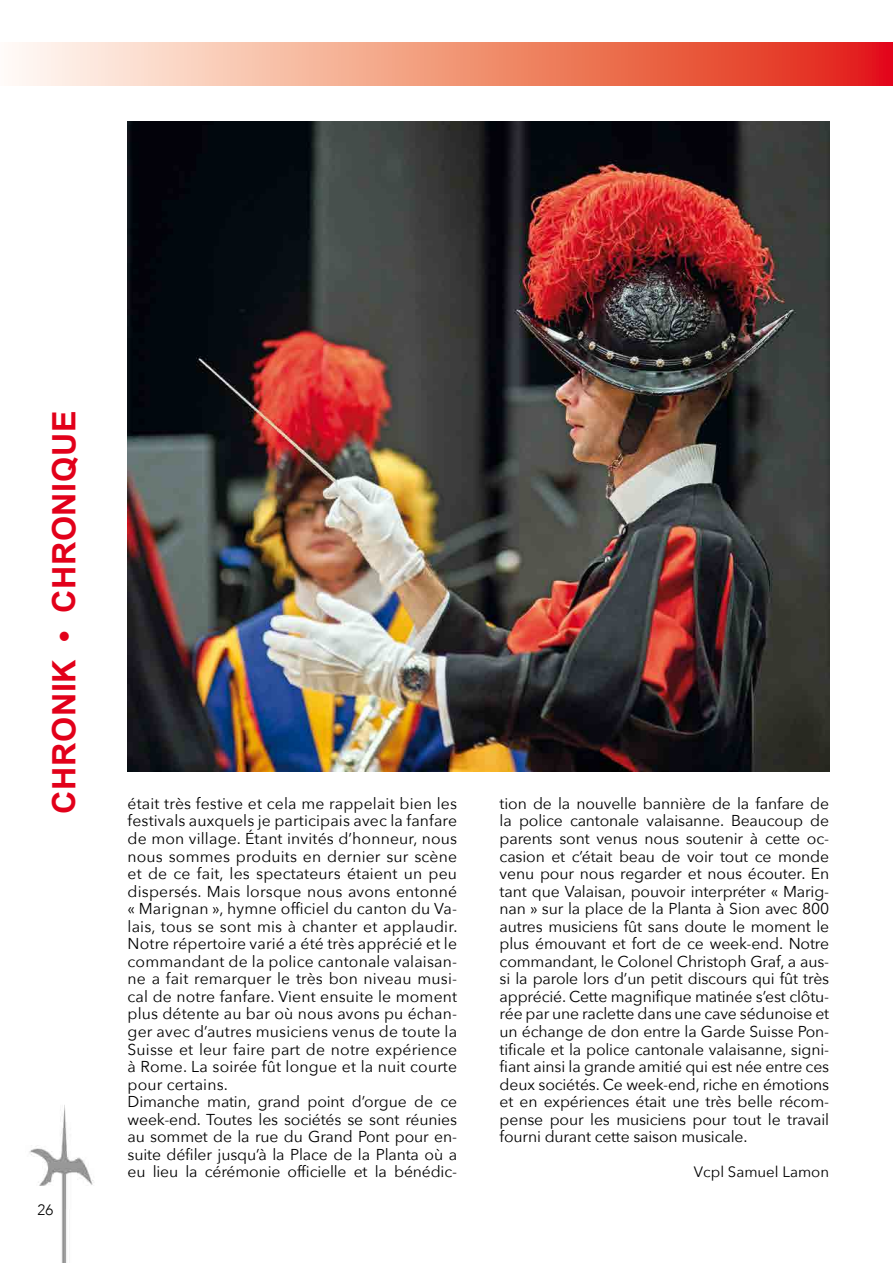
<style>
.page{position:relative;width:893px;height:1263px;background:#fff}
.page>*{position:absolute;margin:0;border:0;box-sizing:border-box;transform-origin:0 0}
.t1{font:700 32.25px "Arial";letter-spacing:.02em;color:#e2001a}
.t2{font:15.75px/17.5px "Avenir Next";letter-spacing:-.01em;color:#000;text-align:justify}
.t3{font:15px "Avenir Next";color:#000}
.t4{font:300 15px "Avenir";color:#000}
</style>
<div class="page">
<img style="left:29px;top:1105px;width:65px;height:158px">
<svg style="left:15px;top:43px;width:878px;height:42px;background:#f0917b"></svg>
<img style="left:128px;top:121px;width:701px;height:651px">
<h1 class="t1" style="left:43px;top:814px;width:404px;rotate:-90deg">CHRONIK • CHRONIQUE</h1>
<p class="t4" style="left:38px;top:1201px;width:17px">26</p>
<p class="t2" style="left:128px;top:794px;width:331px">était très festive et cela me rappelait bien les festivals auxquels je participais avec la fanfare de mon village. Étant invités d’honneur, nous nous sommes produits en dernier sur scène et de ce fait, les spectateurs étaient un peu dispersés. Mais lorsque nous avons entonné « Marignan », hymne officiel du canton du Va&shy;lais, tous se sont mis à chanter et applaudir.<br>Notre répertoire varié a été très apprécié et le commandant de la police cantonale valaisan&shy;ne a fait remarquer le très bon niveau musi&shy;cal de notre fanfare. Vient ensuite le moment plus détente au bar où nous avons pu échan&shy;ger avec d’autres musiciens venus de toute la Suisse et leur faire part de notre expérience à Rome. La soirée fût longue et la nuit courte pour certains.</p>
<p class="t2" style="left:128px;top:1092px;width:331px">Dimanche matin, grand point d’orgue de ce week-end. Toutes les sociétés se sont réunies au sommet de la rue du Grand Pont pour en&shy;suite défiler jusqu’à la Place de la Planta où a eu lieu la cérémonie officielle et la bénédic-</p>
<p class="t2" style="left:500px;top:794px;width:331px">tion de la nouvelle bannière de la fanfare de la police cantonale valaisanne. Beaucoup de parents sont venus nous soutenir à cette oc&shy;casion et c’était beau de voir tout ce monde venu pour nous regarder et nous écouter. En tant que Valaisan, pouvoir interpréter « Marig&shy;nan » sur la place de la Planta à Sion avec 800 autres musiciens fût sans doute le moment le plus émouvant et fort de ce week-end. Notre commandant, le Colonel Christoph Graf, a aus&shy;si la parole lors d’un petit discours qui fût très apprécié. Cette magnifique matinée s’est clôtu&shy;rée par une raclette dans une cave sédunoise et un échange de don entre la Garde Suisse Pon&shy;tificale et la police cantonale valaisanne, signi&shy;fiant ainsi la grande amitié qui est née entre ces deux sociétés. Ce week-end, riche en émotions et en expériences était une très belle récom&shy;pense pour les musiciens pour tout le travail fourni durant cette saison musicale.</p>
<p class="t3" style="left:694px;top:1159px;width:137px">Vcpl Samuel Lamon</p>
</div>
